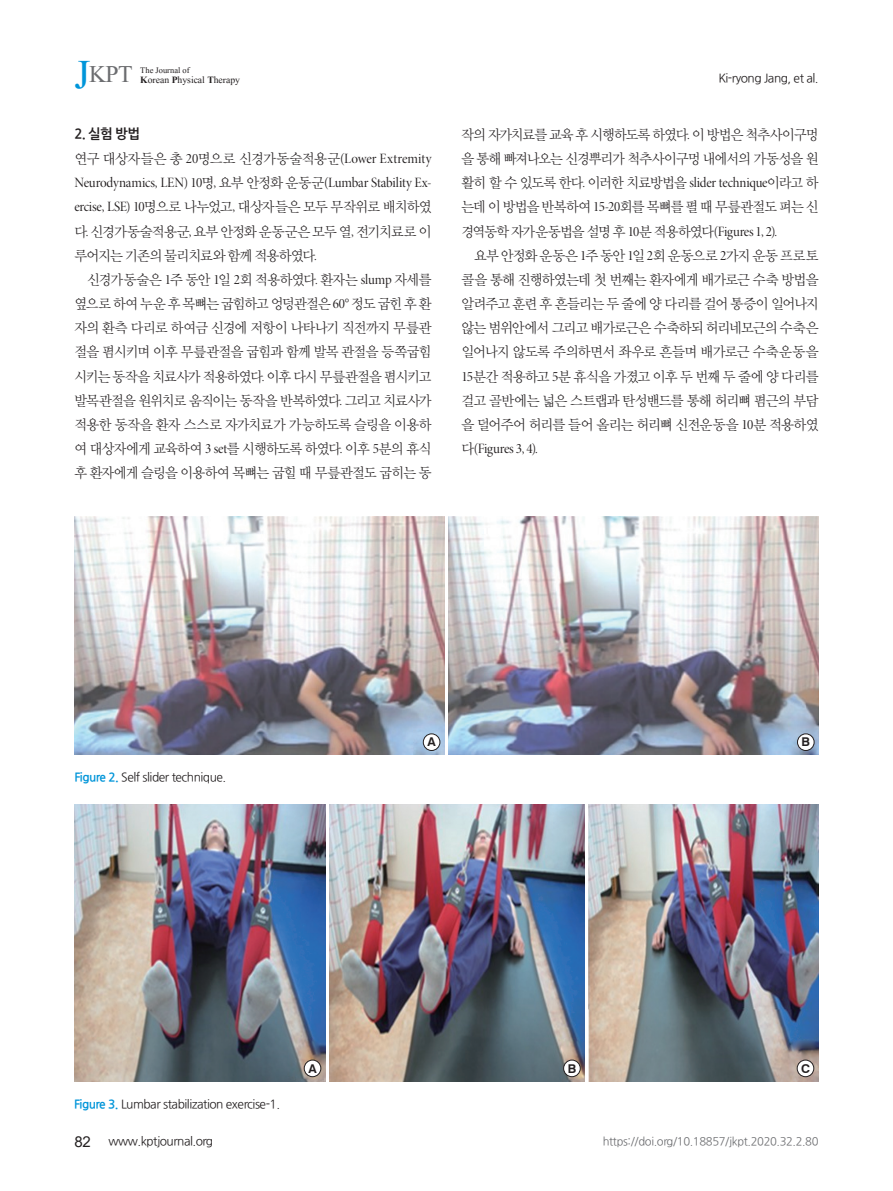
<style>
.page{position:relative;width:893px;height:1191px;background:#fff}
.page>*{position:absolute;margin:0;border:0;box-sizing:border-box;transform-origin:0 0}
.t1{font:30px "Aparajita";color:#6c6d70}
.t2{font:15px "Arial";color:#231f20}
.본문{font:14.25px/24.2px "YDVY Mj O32";letter-spacing:-.055em;color:#231f20;text-align:justify;scale:.95 1}
.본문-2{font:14.25px/24.2px "YDVY Mj O32";letter-spacing:-.055em;color:#231f20;text-align:justify;scale:.96 1}
.본문__앞단락0{font:14.25px/24.2px "YDVY Mj O32";letter-spacing:-.06em;color:#231f20;text-align:justify;scale:.96 1}
.본문__중제목{font:13.5px "Nanum Gothic OTF Bold";color:#231f20}
.t3{font:700 12.15px "Swiss 721 BT";color:#231f20}
.표_제목__그림_설명{font:12px "Nanum Gothic OTF";letter-spacing:-.04em;color:#231f20}
.하시라{font:12px "Nanum Gothic OTF";letter-spacing:-.04em;color:#231f20}
.t4{font:12px "Aparajita";color:#231f20}
.t5{font:11.25px "Nanum Gothic OTF";letter-spacing:-.03em;color:#6c6d70}
.t6{font:10.5px "Aparajita";color:#231f20}
.s1{font-size:51px;color:#0095d9}
.s2{font-weight:700}
.s3{font-family:"Minion Pro Disp"}
.s4{font-family:"Nanum Gothic OTF Bold";color:#0095d9}
</style>
<div class="page">
<img style="left:74px;top:516px;width:370px;height:238px">
<div style="left:423px;top:734px;width:17px;height:16px;background:#fff;border-radius:50%"></div>
<div style="left:423px;top:733px;width:17px;height:17px;border:1px solid #231f20;border-radius:50%"></div>
<img style="left:449px;top:516px;width:370px;height:238px">
<div style="left:797px;top:734px;width:17px;height:16px;background:#fff;border-radius:50%"></div>
<div style="left:797px;top:733px;width:17px;height:17px;border:1px solid #231f20;border-radius:50%"></div>
<img style="left:74px;top:804px;width:251px;height:277px">
<div style="left:304px;top:1060px;width:17px;height:16px;background:#fff;border-radius:50%"></div>
<div style="left:304px;top:1059px;width:17px;height:18px;border:1px solid #231f20;border-radius:50%"></div>
<img style="left:330px;top:804px;width:255px;height:277px">
<div style="left:564px;top:1060px;width:16px;height:16px;background:#fff;border-radius:50%"></div>
<div style="left:563px;top:1059px;width:17px;height:18px;border:1px solid #231f20;border-radius:50%"></div>
<img style="left:589px;top:804px;width:230px;height:277px">
<div style="left:797px;top:1060px;width:17px;height:16px;background:#fff;border-radius:50%"></div>
<div style="left:797px;top:1059px;width:17px;height:18px;border:1px solid #231f20;border-radius:50%"></div>
<p class="t1" style="left:74px;top:60px;width:60px"><span class="s1">J</span>KPT</p>
<p class="t6" style="left:140px;top:65px;width:51px">The Journal of</p>
<p class="t4" style="left:140px;top:74px;width:101px"><span class="s2">K</span>orean <span class="s2">P</span>hysical <span class="s2">T</span>herapy</p>
<p class="본문__중제목" style="left:74px;top:127px;width:67px">2. 실험 방법</p>
<p class="본문__앞단락0" style="left:74px;top:146px;width:374px">연구 대상자들은 총 <span class="s3">20</span>명으로 신경가동술적용군<span class="s3">(Lower Extremity Neurodynamics, LEN) 10</span>명<span class="s3">,</span> 요부 안정화 운동군<span class="s3">(Lumbar Stability Ex&shy;ercise, LSE) 10</span>명으로 나누었고<span class="s3">,</span> 대상자들은 모두 무작위로 배치하였 다<span class="s3">.</span> 신경가동술적용군<span class="s3">,</span> 요부 안정화 운동군은 모두 열<span class="s3">,</span> 전기치료로 이 루어지는 기존의 물리치료와 함께 적용하였다<span class="s3">.</span></p>
<p class="본문" style="left:74px;top:267px;width:377px;text-indent:13px">신경가동술은 <span class="s3">1</span>주 동안 <span class="s3">1</span>일 <span class="s3">2</span>회 적용하였다<span class="s3">.</span> 환자는 <span class="s3">slump</span> 자세를 옆으로 하여 누운 후 목뼈는 굽힘하고 엉덩관절은 <span class="s3">60°</span> 정도 굽힌 후 환 자의 환측 다리로 하여금 신경에 저항이 나타나기 직전까지 무릎관 절을 폄시키며 이후 무릎관절을 굽힘과 함께 발목 관절을 등쪽굽힘 시키는 동작을 치료사가 적용하였다<span class="s3">.</span> 이후 다시 무릎관절을 폄시키고 발목관절을 원위치로 움직이는 동작을 반복하였다<span class="s3">.</span> 그리고 치료사가 적용한 동작을 환자 스스로 자가치료가 가능하도록 슬링을 이용하 여 대상자에게 교육하여 <span class="s3">3 set</span>를 시행하도록 하였다<span class="s3">.</span> 이후 <span class="s3">5</span>분의 휴식 후 환자에게 슬링을 이용하여 목뼈는 굽힐 때 무릎관절도 굽히는 동</p>
<p class="하시라" style="left:718px;top:71px;width:102px">Ki-ryong Jang, et al.</p>
<p class="본문" style="left:461px;top:122px;width:378px">작의 자가치료를 교육 후 시행하도록 하였다<span class="s3">.</span> 이 방법은 척추사이구멍 을 통해 빠져나오는 신경뿌리가 척추사이구멍 내에서의 가동성을 원 활히 할 수 있도록 한다<span class="s3">.</span> 이러한 치료방법을 <span class="s3">slider technique</span>이라고 하 는데 이 방법을 반복하여 <span class="s3">15-20</span>회를 목뼈를 펼 때 무릎관절도 펴는 신 경역동학 자가운동법을 설명 후 <span class="s3">10</span>분 적용하였다<span class="s3">(Figures 1, 2).</span></p>
<p class="본문-2" style="left:461px;top:243px;width:374px;text-indent:13px">요부 안정화 운동은 <span class="s3">1</span>주 동안 <span class="s3">1</span>일 <span class="s3">2</span>회 운동으로 <span class="s3">2</span>가지 운동 프로토 콜을 통해 진행하였는데 첫 번째는 환자에게 배가로근 수축 방법을 알려주고 훈련 후 흔들리는 두 줄에 양 다리를 걸어 통증이 일어나지 않는 범위안에서 그리고 배가로근은 수축하되 허리네모근의 수축은 일어나지 않도록 주의하면서 좌우로 흔들며 배가로근 수축운동을 <span class="s3">15</span>분간 적용하고 <span class="s3">5</span>분 휴식을 가졌고 이후 두 번째 두 줄에 양 다리를 걸고 골반에는 넓은 스트랩과 탄성밴드를 통해 허리뼈 폄근의 부담 을 덜어주어 허리를 들어 올리는 허리뼈 신전운동을 <span class="s3">10</span>분 적용하였 다<span class="s3">(Figures 3, 4).</span></p>
<p class="표_제목__그림_설명" style="left:74px;top:770px;width:153px"><span class="s4">Figure 2.</span> Self slider technique.</p>
<p class="t3" style="left:427px;top:734px;width:10px">A</p>
<p class="t3" style="left:801px;top:734px;width:10px">B</p>
<p class="표_제목__그림_설명" style="left:74px;top:1096px;width:207px"><span class="s4">Figure 3.</span> Lumbar stabilization exercise-1.</p>
<p class="t2" style="left:74px;top:1131px;width:18px">82</p>
<p class="하시라" style="left:108px;top:1134px;width:106px">www.kptjournal.org</p>
<p class="t3" style="left:308px;top:1061px;width:10px">A</p>
<p class="t3" style="left:568px;top:1061px;width:10px">B</p>
<p class="t3" style="left:801px;top:1061px;width:10px">C</p>
<p class="t5" style="left:603px;top:1134px;width:217px">https://doi.org/10.18857/jkpt.2020.32.2.80</p>
</div>
